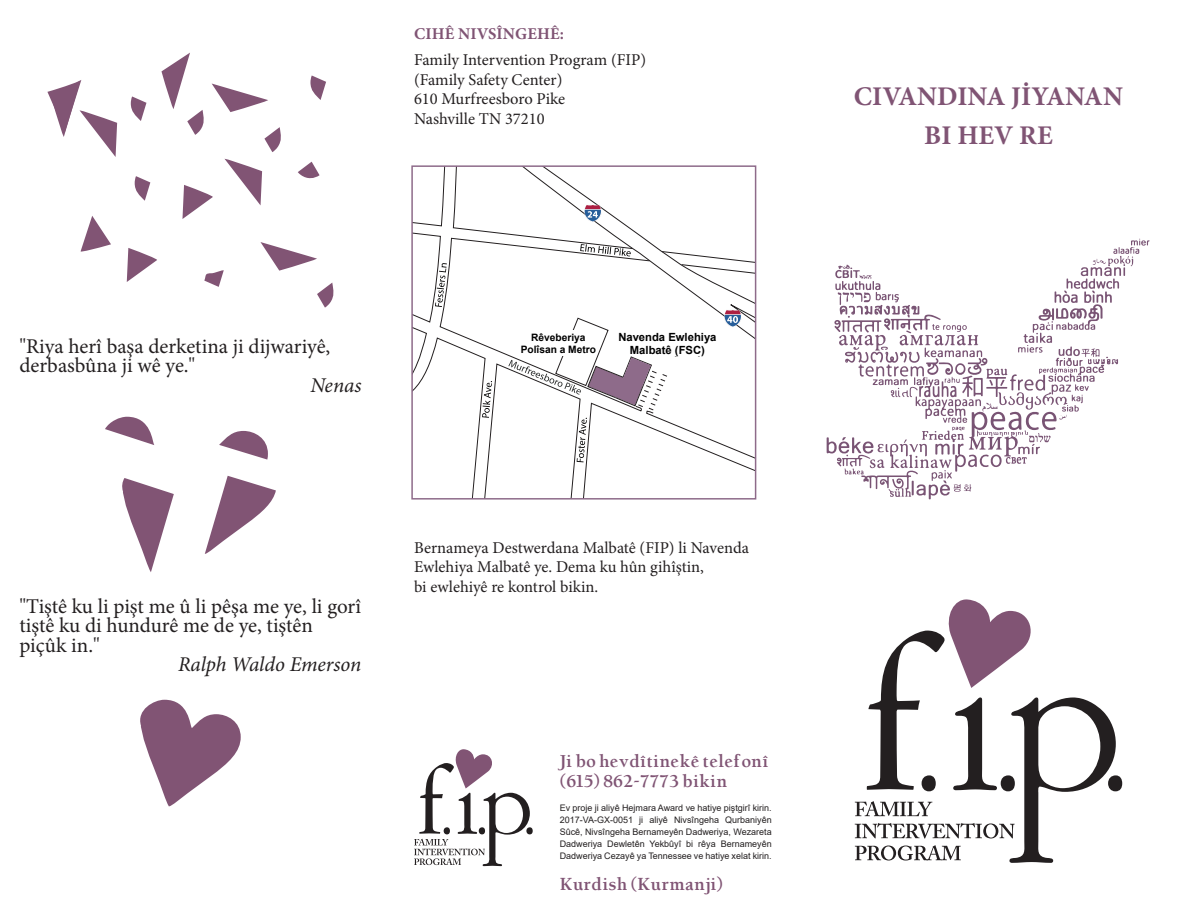
<style>
.page{position:relative;width:1188px;height:918px;background:#fff}
.page>*{position:absolute;margin:0;border:0;box-sizing:border-box;transform-origin:0 0}
.Text{font:700 27px/39px "Minion Pro";color:#805474;text-align:center}
.Text-2{font:21px/19.5px "Minion Pro";letter-spacing:-.005em;color:#231f20}
.Text-3{font:italic 21px "Minion Pro";letter-spacing:-.005em;color:#231f20}
.Text-4{font:16.5px/19.5px "Minion Pro";color:#231f20}
.Text-5{font:700 16.5px/19.5px "Berkeley Oldstyle";color:#805474}
.Heading_Small{font:700 16.5px "Minion Pro";letter-spacing:.01em;color:#805474}
.t1{font:700 12.45px/13.4px "Myriad Pro";color:#000;text-align:center}
.Text-6{font:700 11.25px/13.5px "Arial";color:#000;text-align:center}
.t2{font:700 10.65px/11.6px "Myriad Pro";color:#000;text-align:center}
.Text-7{font:700 10.2px/12px "Arial";color:#000;text-align:center}
.Text-8{font:9px/12px "Arial";color:#231f20;text-align:justify}
</style>
<div class="page">
<svg style="left:81px;top:216px;width:30px;height:36px"></svg>
<svg style="left:47px;top:80px;width:70px;height:77px"></svg>
<svg style="left:260px;top:242px;width:57px;height:29px"></svg>
<svg style="left:204px;top:270px;width:20px;height:17px"></svg>
<svg style="left:135px;top:176px;width:15px;height:25px"></svg>
<svg style="left:224px;top:159px;width:38px;height:46px"></svg>
<svg style="left:298px;top:162px;width:22px;height:17px"></svg>
<svg style="left:127px;top:248px;width:30px;height:34px"></svg>
<svg style="left:182px;top:185px;width:31px;height:34px"></svg>
<svg style="left:317px;top:283px;width:16px;height:25px"></svg>
<svg style="left:310px;top:76px;width:16px;height:24px"></svg>
<svg style="left:131px;top:96px;width:15px;height:25px"></svg>
<svg style="left:212px;top:84px;width:56px;height:28px"></svg>
<svg style="left:161px;top:53px;width:43px;height:82px"></svg>
<svg style="left:264px;top:127px;width:17px;height:25px"></svg>
<svg style="left:122px;top:478px;width:52px;height:94px"></svg>
<svg style="left:105px;top:417px;width:49px;height:28px"></svg>
<svg style="left:219px;top:431px;width:49px;height:29px"></svg>
<svg style="left:205px;top:476px;width:71px;height:78px"></svg>
<svg style="left:140px;top:700px;width:101px;height:106px"></svg>
<div style="left:526px;top:827px;width:7px;height:7px;background:#231f20;border-radius:50%"></div>
<svg style="left:414px;top:749px;width:116px;height:117px"></svg>
<div style="left:1108px;top:775px;width:14px;height:16px;background:#231f20;border-radius:50%"></div>
<svg style="left:855px;top:599px;width:261px;height:264px"></svg>
<svg style="left:826px;top:239px;width:324px;height:260px"></svg>
<svg style="left:414px;top:168px;width:339px;height:329px"></svg>
<svg style="left:584px;top:204px;width:18px;height:18px"></svg>
<div style="left:411px;top:165px;width:345px;height:335px;border:2px solid #8e6b8a"></div>
<svg style="left:435px;top:238px;width:321px;height:224px"></svg>
<div style="left:521px;top:331px;width:75px;height:25px;background:#fff"></div>
<div style="left:618px;top:331px;width:99px;height:25px;background:#fff"></div>
<p class="Heading_Small" style="left:414px;top:22px;width:152px">CIHÊ NIVSÎNGEHÊ:</p>
<p class="Text-4" style="left:414px;top:50px;width:234px">Family Intervention Program (FIP)</p>
<p class="Text-4" style="left:414px;top:70px;width:150px">(Family Safety Center)</p>
<p class="Text-4" style="left:414px;top:89px;width:153px">610 Murfreesboro Pike</p>
<p class="Text-4" style="left:414px;top:109px;width:132px">Nashville TN 37210</p>
<p class="Text-2" style="left:19px;top:336px;width:312px">"Riya herî başa derketina ji dijwariyê, derbasbûna ji wê ye."</p>
<p class="Text-3" style="left:310px;top:371px;width:52px">Nenas</p>
<p class="t1" style="left:619px;top:330px;width:99px">The Family Safety<br>Center (FSC)</p>
<p class="Text-7" style="left:521px;top:332px;width:77px">Rêveberiya<br>Polîsan a Metro</p>
<p class="Text-6" style="left:618px;top:330px;width:100px">Navenda Ewlehiya<br>Malbatê (FSC)</p>
<p class="t2" style="left:527px;top:332px;width:67px">Metro Police<br>Headquarters</p>
<p class="Text-2" style="left:19px;top:597px;width:343px">"Tiştê ku li pişt me û li pêşa me ye, li gorî tiştê ku di hundurê me de ye, tiştên piçûk in."</p>
<p class="Text-3" style="left:178px;top:650px;width:185px">Ralph Waldo Emerson</p>
<p class="Text-4" style="left:414px;top:538px;width:337px">Bernameya Destwerdana Malbatê (FIP) li Navenda<br>Ewlehiya Malbatê ye. Dema ku hûn gihîştin,<br>bi ewlehiyê re kontrol bikin.</p>
<p class="Text-5" style="left:560px;top:752px;width:211px">Ji bo hevdîtinekê telefonî (615) 862-7773 bikin</p>
<p class="Text-8" style="left:560px;top:802px;width:214px">Ev proje ji aliyê Hejmara Award ve hatiye piştgirî kirin.</p>
<p class="Text-8" style="left:560px;top:814px;width:214px">2017-VA-GX-0051 ji aliyê Nivsîngeha Qurbaniyên Sûcê, Nivsîngeha Bernameyên Dadweriya, Wezareta Dadweriya Dewletên Yekbûyî bi rêya Bernameyên Dadweriya Cezayê ya Tennessee ve hatiye xelat kirin.</p>
<p class="Text-5" style="left:560px;top:875px;width:165px">Kurdish (Kurmanji)</p>
<p class="Text" style="left:854px;top:76px;width:271px">CIVANDINA JİYANAN<br>BI HEV RE</p>
</div>
